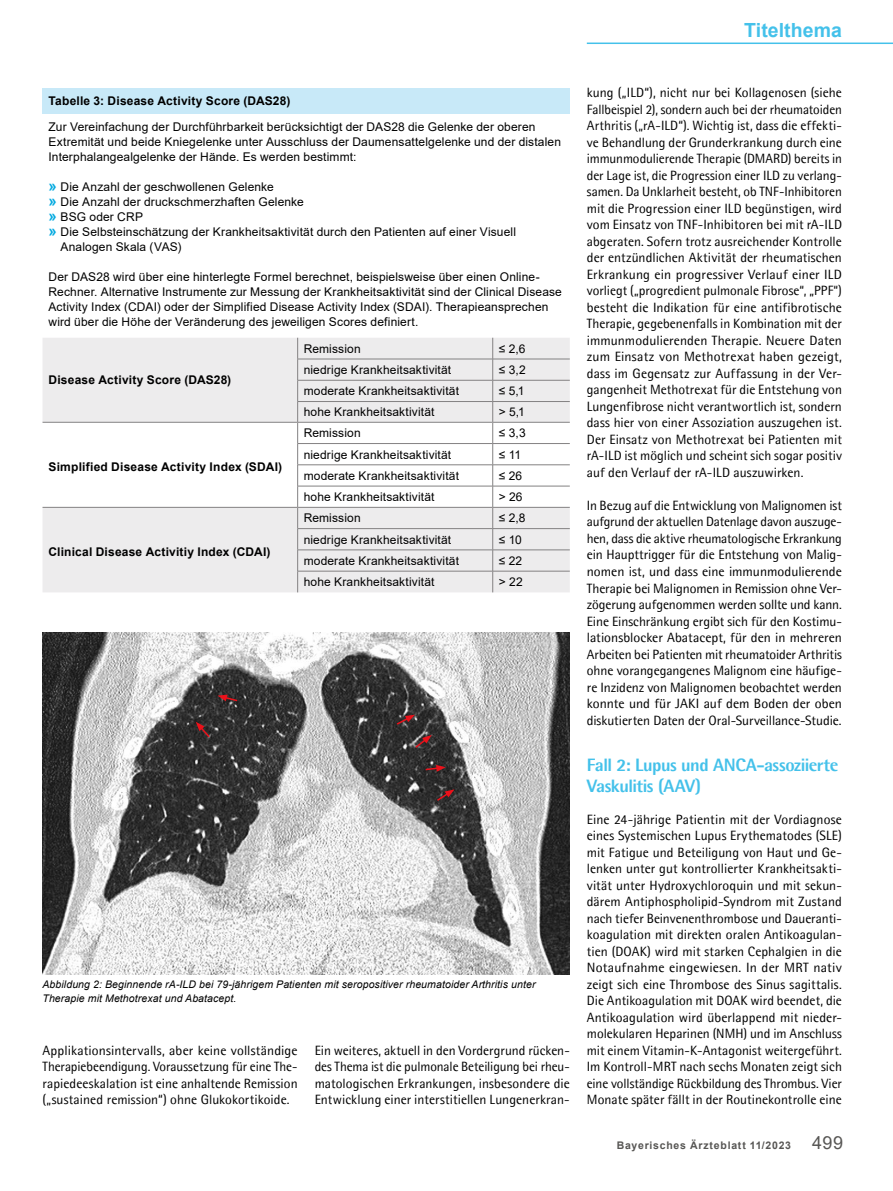
<style>
.page{position:relative;width:893px;height:1191px;background:#fff}
.page>*{position:absolute;margin:0;border:0;box-sizing:border-box;transform-origin:0 0}
.t1{font:700 19.5px "Arial";letter-spacing:.005em;color:#44c1ea}
.t2{font:800 18px/21px "Agfa Rotis Semisans";letter-spacing:-.025em;color:#44c1ea}
.t3{font:13.5px/16.5px "Agfa Rotis Semisans";color:#000;text-align:justify}
.t4{font:12px/15px "Arial";letter-spacing:.01em;color:#000}
.t5{font:700 12px "Arial";letter-spacing:.015em;color:#000}
.t6{font:italic 10.5px/13.5px "Arial";letter-spacing:.01em;color:#000}
.t7{font:700 10.5px "Arial";letter-spacing:.07em;color:#575654}
.s1{font-weight:700;font-size:15px;color:#00a9e0}
.s2{font-weight:400;font-size:18px}
</style>
<div class="page">
<hr style="left:587px;top:43px;width:306px;height:1px;background:#44c1ea">
<div style="left:43px;top:88px;width:527px;height:25px;background:#c8e9f8"></div>
<div style="left:43px;top:338px;width:527px;height:254px;background:#edeced"></div>
<svg style="left:43px;top:423px;width:527px;height:84px"></svg>
<hr style="left:297px;top:359px;width:196px;height:1px;background:#838182">
<hr style="left:493px;top:359px;width:77px;height:1px;background:#838182">
<hr style="left:297px;top:380px;width:196px;height:1px;background:#838182">
<hr style="left:493px;top:380px;width:77px;height:1px;background:#838182">
<hr style="left:297px;top:401px;width:196px;height:1px;background:#838182">
<hr style="left:493px;top:401px;width:77px;height:1px;background:#838182">
<hr style="left:297px;top:443px;width:196px;height:1px;background:#838182">
<hr style="left:493px;top:443px;width:77px;height:1px;background:#838182">
<hr style="left:297px;top:464px;width:196px;height:1px;background:#838182">
<hr style="left:493px;top:464px;width:77px;height:1px;background:#838182">
<hr style="left:297px;top:486px;width:196px;height:1px;background:#838182">
<hr style="left:493px;top:486px;width:77px;height:1px;background:#838182">
<hr style="left:297px;top:528px;width:196px;height:1px;background:#838182">
<hr style="left:493px;top:528px;width:77px;height:1px;background:#838182">
<hr style="left:297px;top:549px;width:196px;height:1px;background:#838182">
<hr style="left:493px;top:549px;width:77px;height:1px;background:#838182">
<hr style="left:297px;top:571px;width:196px;height:1px;background:#838182">
<svg style="left:297px;top:338px;width:1px;height:254px"></svg>
<hr style="left:493px;top:571px;width:77px;height:1px;background:#838182">
<svg style="left:492px;top:338px;width:1px;height:254px"></svg>
<hr style="left:43px;top:422px;width:255px;height:1px;background:#838182">
<hr style="left:43px;top:507px;width:255px;height:1px;background:#838182">
<hr style="left:298px;top:422px;width:195px;height:1px;background:#838182">
<hr style="left:493px;top:422px;width:77px;height:1px;background:#838182">
<hr style="left:298px;top:507px;width:195px;height:1px;background:#838182">
<hr style="left:493px;top:507px;width:77px;height:1px;background:#838182">
<img style="left:43px;top:632px;width:527px;height:342px">
<svg style="left:196px;top:721px;width:15px;height:18px"></svg>
<svg style="left:218px;top:694px;width:21px;height:8px"></svg>
<svg style="left:395px;top:714px;width:20px;height:12px"></svg>
<svg style="left:414px;top:735px;width:18px;height:14px"></svg>
<svg style="left:424px;top:765px;width:22px;height:6px"></svg>
<svg style="left:435px;top:789px;width:19px;height:13px"></svg>
<h1 class="t1" style="left:744px;top:16px;width:99px">Titelthema</h1>
<p class="t5" style="left:49px;top:92px;width:243px">Tabelle 3: Disease Activity Score (DAS28)</p>
<p class="t4" style="left:49px;top:119px;width:514px">Zur Vereinfachung der Durchführbarkeit berücksichtigt der DAS28 die Gelenke der oberen<br>Extremität und beide Kniegelenke unter Ausschluss der Daumensattelgelenke und der distalen<br>Interphalangealgelenke der Hände. Es werden bestimmt:</p>
<p class="t4" style="left:49px;top:179px;width:227px"><span class="s1">»</span> Die Anzahl der geschwollenen Gelenke</p>
<p class="t4" style="left:49px;top:194px;width:257px"><span class="s1">»</span> Die Anzahl der druckschmerzhaften Gelenke</p>
<p class="t4" style="left:49px;top:209px;width:96px"><span class="s1">»</span> BSG oder CRP</p>
<p class="t4" style="left:49px;top:224px;width:469px"><span class="s1">»</span> Die Selbsteinschätzung der Krankheitsaktivität durch den Patienten auf einer Visuell</p>
<p class="t4" style="left:61px;top:239px;width:122px">Analogen Skala (VAS)</p>
<p class="t4" style="left:49px;top:269px;width:515px">Der DAS28 wird über eine hinterlegte Formel berechnet, beispielsweise über einen Online-Rechner. Alternative Instrumente zur Messung der Krankheitsaktivität sind der Clinical Disease Activity Index (CDAI) oder der Simplified Disease Activity Index (SDAI). Therapieansprechen wird über die Höhe der Veränderung des jeweiligen Scores definiert.</p>
<p class="t5" style="left:49px;top:372px;width:184px">Disease Activity Score (DAS28)</p>
<p class="t5" style="left:49px;top:458px;width:235px">Simplified Disease Activity Index (SDAI)</p>
<p class="t5" style="left:49px;top:544px;width:223px">Clinical Disease Activitiy Index (CDAI)</p>
<p class="t4" style="left:304px;top:341px;width:59px">Remission</p>
<p class="t4" style="left:499px;top:341px;width:28px">≤ 2,6</p>
<p class="t4" style="left:304px;top:362px;width:149px">niedrige Krankheitsaktivität</p>
<p class="t4" style="left:499px;top:362px;width:29px">≤ 3,2</p>
<p class="t4" style="left:304px;top:383px;width:157px">moderate Krankheitsaktivität</p>
<p class="t4" style="left:499px;top:383px;width:27px">≤ 5,1</p>
<p class="t4" style="left:304px;top:404px;width:132px">hohe Krankheitsaktivität</p>
<p class="t4" style="left:499px;top:404px;width:28px">&gt; 5,1</p>
<p class="t4" style="left:304px;top:425px;width:59px">Remission</p>
<p class="t4" style="left:499px;top:425px;width:28px">≤ 3,3</p>
<p class="t4" style="left:304px;top:447px;width:149px">niedrige Krankheitsaktivität</p>
<p class="t4" style="left:499px;top:447px;width:24px">≤ 11</p>
<p class="t4" style="left:304px;top:468px;width:157px">moderate Krankheitsaktivität</p>
<p class="t4" style="left:499px;top:468px;width:25px">≤ 26</p>
<p class="t4" style="left:304px;top:489px;width:132px">hohe Krankheitsaktivität</p>
<p class="t4" style="left:499px;top:489px;width:25px">&gt; 26</p>
<p class="t4" style="left:304px;top:510px;width:59px">Remission</p>
<p class="t4" style="left:499px;top:510px;width:28px">≤ 2,8</p>
<p class="t4" style="left:304px;top:532px;width:149px">niedrige Krankheitsaktivität</p>
<p class="t4" style="left:499px;top:532px;width:25px">≤ 10</p>
<p class="t4" style="left:304px;top:553px;width:157px">moderate Krankheitsaktivität</p>
<p class="t4" style="left:499px;top:553px;width:25px">≤ 22</p>
<p class="t4" style="left:304px;top:574px;width:132px">hohe Krankheitsaktivität</p>
<p class="t4" style="left:499px;top:574px;width:25px">&gt; 22</p>
<p class="t6" style="left:43px;top:978px;width:494px">Abbildung 2: Beginnende rA-ILD bei 79-jährigem Patienten mit seropositiver rheumatoider Arthritis unter<br>Therapie mit Methotrexat und Abatacept.</p>
<p class="t3" style="left:43px;top:1041px;width:257px">Applikationsintervalls, aber keine vollständige Therapiebeendigung. Voraussetzung für eine The&shy;rapiedeeskalation ist eine anhaltende Remission („sustained remission“) ohne Glukokortikoide.</p>
<p class="t3" style="left:315px;top:1041px;width:257px">Ein weiteres, aktuell in den Vordergrund rücken&shy;des Thema ist die pulmonale Beteiligung bei rheu&shy;matologischen Erkrankungen, insbesondere die Entwicklung einer interstitiellen Lungenerkran-</p>
<p class="t3" style="left:587px;top:84px;width:257px">kung („ILD“), nicht nur bei Kollagenosen (siehe Fallbeispiel 2), sondern auch bei der rheumatoiden Arthritis („rA-ILD“). Wichtig ist, dass die effekti&shy;ve Behandlung der Grunderkrankung durch eine immunmodulierende Therapie (DMARD) bereits in der Lage ist, die Progression einer ILD zu verlang&shy;samen. Da Unklarheit besteht, ob TNF-Inhibitoren mit die Progression einer ILD begünstigen, wird vom Einsatz von TNF-Inhibitoren bei mit rA-ILD abgeraten. Sofern trotz ausreichender Kontrolle der entzündlichen Aktivität der rheumatischen Erkrankung ein progressiver Verlauf einer ILD vorliegt („progredient pulmonale Fibrose“, „PPF“) besteht die Indikation für eine antifibrotische Therapie, gegebenenfalls in Kombination mit der immunmodulierenden Therapie. Neuere Daten zum Einsatz von Methotrexat haben gezeigt, dass im Gegensatz zur Auffassung in der Ver&shy;gangenheit Methotrexat für die Entstehung von Lungenfibrose nicht verantwortlich ist, sondern dass hier von einer Assoziation auszugehen ist.<br>Der Einsatz von Methotrexat bei Patienten mit rA-ILD ist möglich und scheint sich sogar positiv auf den Verlauf der rA-ILD auszuwirken.</p>
<p class="t3" style="left:587px;top:497px;width:257px">In Bezug auf die Entwicklung von Malignomen ist aufgrund der aktuellen Datenlage davon auszuge&shy;hen, dass die aktive rheumatologische Erkrankung ein Haupttrigger für die Entstehung von Malig&shy;nomen ist, und dass eine immunmodulierende Therapie bei Malignomen in Remission ohne Ver&shy;zögerung aufgenommen werden sollte und kann.<br>Eine Einschränkung ergibt sich für den Kostimu&shy;lationsblocker Abatacept, für den in mehreren Arbeiten bei Patienten mit rheumatoider Arthritis ohne vorangegangenes Malignom eine häufige&shy;re Inzidenz von Malignomen beobachtet werden konnte und für JAKI auf dem Boden der oben diskutierten Daten der Oral-Surveillance-Studie.</p>
<h2 class="t2" style="left:587px;top:754px;width:253px">Fall 2: Lupus und ANCA-assoziierte<br>Vaskulitis (AAV)</h2>
<p class="t3" style="left:587px;top:810px;width:257px">Eine 24-jährige Patientin mit der Vordiagnose eines Systemischen Lupus Erythematodes (SLE) mit Fatigue und Beteiligung von Haut und Ge&shy;lenken unter gut kontrollierter Krankheitsakti&shy;vität unter Hydroxychloroquin und mit sekun&shy;därem Antiphospholipid-Syndrom mit Zustand nach tiefer Beinvenenthrombose und Daueranti&shy;koagulation mit direkten oralen Antikoagulan&shy;tien (DOAK) wird mit starken Cephalgien in die Notaufnahme eingewiesen. In der MRT nativ zeigt sich eine Thrombose des Sinus sagittalis.<br>Die Antikoagulation mit DOAK wird beendet, die Antikoagulation wird überlappend mit nieder&shy;molekularen Heparinen (NMH) und im Anschluss mit einem Vitamin-K-Antagonist weitergeführt.<br>Im Kontroll-MRT nach sechs Monaten zeigt sich eine vollständige Rückbildung des Thrombus. Vier Monate später fällt in der Routinekontrolle eine</p>
<p class="t7" style="left:617px;top:1137px;width:228px">Bayerisches Ärzteblatt 11/2023 <span class="s2">499</span></p>
</div>
